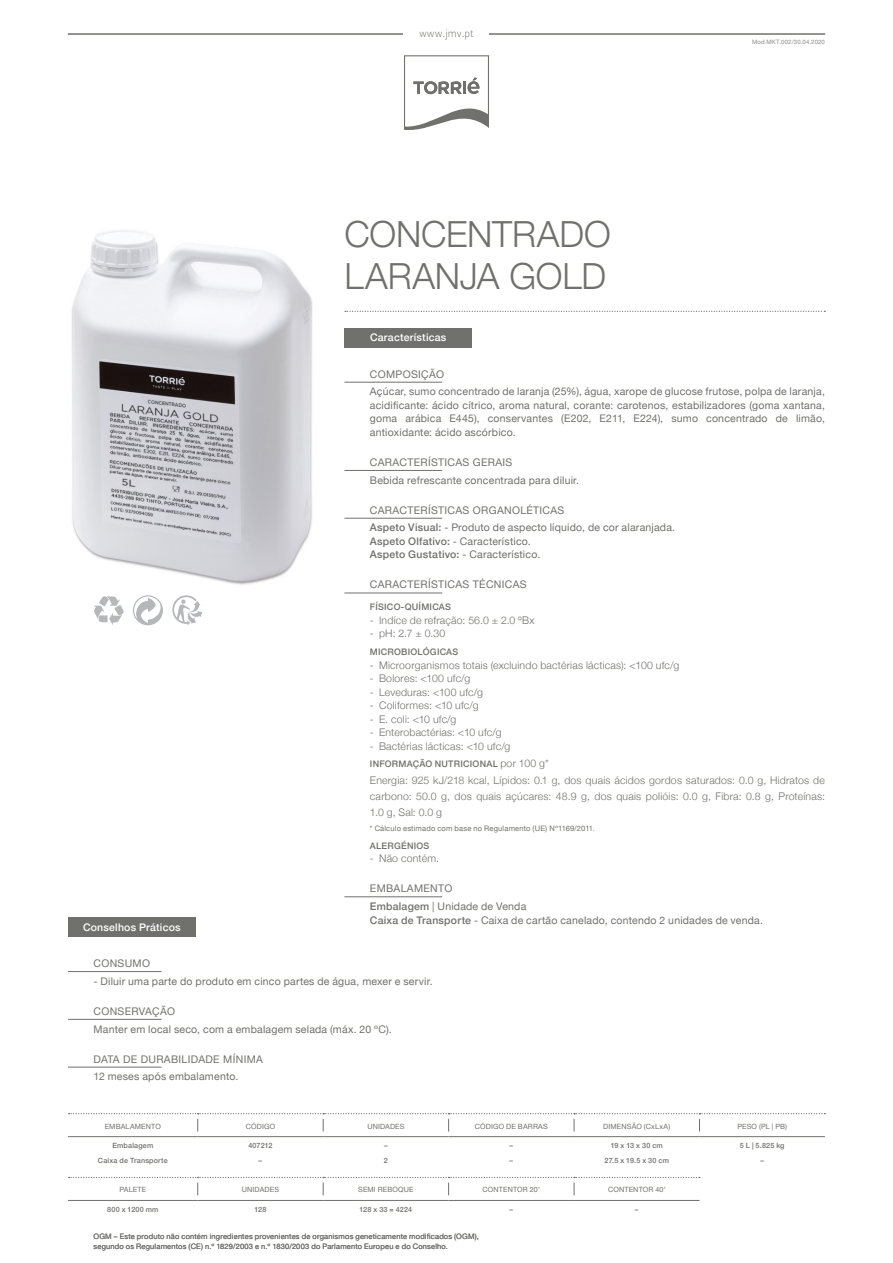
<style>
.page{position:relative;width:893px;height:1263px;background:#fff}
.page>*{position:absolute;margin:0;border:0;box-sizing:border-box;transform-origin:0 0}
.PS___Titulos___Produ{font:300 36px/42px "Helvetica Neue";letter-spacing:-.005em;color:#70706d}
.PS___Texto_Geral__Id{font:10.5px "Helvetica Neue";letter-spacing:.02em;color:#70706d}
.PS___Texto_Geral___M{font:300 10.5px "Helvetica Neue";letter-spacing:.02em;color:#70706d}
.PS___Titulos___Regua{font:10.5px "Helvetica Neue";letter-spacing:.03em;color:#70706d}
.PS___Titulos___Caixa{font:500 10.5px "Helvetica Neue";letter-spacing:.02em;color:#fff}
.PS___Texto_Geral__Id-2{font:500 10.5px "Helvetica Neue";letter-spacing:.02em;color:#70706d}
.t1{font:10.5px "Leitura Sans Grot 1";color:#70706d}
.PS___Texto_Geral___M-2{font:500 9px "Helvetica Neue";letter-spacing:.025em;color:#70706d}
.PS___Texto_Geral___N{font:7.5px "Helvetica Neue";letter-spacing:.025em;color:#70706d}
.PS___Texto_Geral___M-3{font:7.5px "Helvetica Neue";letter-spacing:.025em;color:#70706d}
.PS___Tabelas___First{font:7.2px "Helvetica Neue";letter-spacing:.02em;color:#70706d}
.PS___Tabelas___Texto{font:500 7.2px "Helvetica Neue";letter-spacing:.025em;color:#70706d}
.PS___Tabelas___Notas{font:6px "Helvetica Neue";letter-spacing:.025em;color:#8d8a89}
.s1{font-weight:500}
.s2{font-weight:400}
.s3{font-weight:300;font-size:10.5px}
</style>
<div class="page">
<img style="left:71px;top:230px;width:242px;height:355px">
<svg style="left:133px;top:595px;width:30px;height:30px"></svg>
<svg style="left:94px;top:596px;width:30px;height:29px"></svg>
<svg style="left:172px;top:595px;width:30px;height:30px"></svg>
<svg style="left:345px;top:311px;width:480px;height:1px"></svg>
<hr style="left:344px;top:382px;width:98px;height:1px;background:#70706d">
<hr style="left:344px;top:470px;width:98px;height:1px;background:#70706d">
<hr style="left:344px;top:518px;width:98px;height:1px;background:#70706d">
<hr style="left:344px;top:593px;width:98px;height:1px;background:#70706d">
<hr style="left:344px;top:896px;width:98px;height:1px;background:#70706d">
<hr style="left:68px;top:971px;width:94px;height:1px;background:#70706d">
<hr style="left:68px;top:1019px;width:94px;height:1px;background:#70706d">
<hr style="left:68px;top:1067px;width:94px;height:1px;background:#70706d">
<div style="left:344px;top:328px;width:128px;height:20px;background:#70706d"></div>
<div style="left:68px;top:918px;width:128px;height:19px;background:#70706d"></div>
<hr style="left:68px;top:1136px;width:130px;height:1px;background:#70706d">
<hr style="left:198px;top:1136px;width:125px;height:1px;background:#70706d">
<hr style="left:323px;top:1136px;width:126px;height:1px;background:#70706d">
<hr style="left:449px;top:1136px;width:125px;height:1px;background:#70706d">
<hr style="left:574px;top:1136px;width:125px;height:1px;background:#70706d">
<hr style="left:699px;top:1136px;width:126px;height:1px;background:#70706d">
<svg style="left:69px;top:1113px;width:756px;height:18px"></svg>
<hr style="left:68px;top:1200px;width:130px;height:1px;background:#70706d">
<hr style="left:198px;top:1200px;width:125px;height:1px;background:#70706d">
<hr style="left:323px;top:1200px;width:126px;height:1px;background:#70706d">
<hr style="left:449px;top:1200px;width:125px;height:1px;background:#70706d">
<hr style="left:574px;top:1200px;width:125px;height:1px;background:#70706d">
<svg style="left:69px;top:1177px;width:631px;height:18px"></svg>
<hr style="left:68px;top:34px;width:336px;height:1px;background:#70706d">
<hr style="left:487px;top:34px;width:338px;height:1px;background:#70706d">
<div style="left:404px;top:17px;width:85px;height:34px;background:#fff"></div>
<svg style="left:404px;top:55px;width:85px;height:75px"></svg>
<p class="t1" style="left:419px;top:27px;width:56px">www.jmv.pt</p>
<p class="PS___Titulos___Produ" style="left:344px;top:213px;width:268px">CONCENTRADO<br>LARANJA GOLD</p>
<p class="PS___Tabelas___Notas" style="left:752px;top:39px;width:74px">Mod.M KT.002/30.04.2020</p>
<p class="PS___Titulos___Caixa" style="left:370px;top:329px;width:78px">Características</p>
<p class="PS___Titulos___Regua" style="left:370px;top:368px;width:76px">Composição</p>
<p class="PS___Texto_Geral__Id" style="left:370px;top:385px;width:456px">Açúcar, sumo concentrado de laranja (25%), água, xarope de glucose frutose, polpa de laranja,</p>
<p class="PS___Texto_Geral__Id" style="left:370px;top:399px;width:456px">acidificante: ácido cítrico, aroma natural, corante: carotenos, estabilizadores (goma xantana,</p>
<p class="PS___Texto_Geral__Id" style="left:370px;top:412px;width:456px">goma arábica E445), conservantes (E202, E211, E224), sumo concentrado de limão,</p>
<p class="PS___Texto_Geral__Id" style="left:370px;top:426px;width:147px">antioxidante: ácido ascórbico.</p>
<p class="PS___Titulos___Regua" style="left:370px;top:456px;width:144px">Características Gerais</p>
<p class="PS___Texto_Geral__Id" style="left:370px;top:474px;width:211px">Bebida refrescante concentrada para diluir.</p>
<p class="PS___Titulos___Regua" style="left:370px;top:504px;width:196px">Características Organo léticas</p>
<p class="PS___Texto_Geral__Id" style="left:370px;top:521px;width:307px"><span class="s1">Aspeto Visual:</span> - Produto de aspecto líquido, de cor alaranjada.</p>
<p class="PS___Texto_Geral__Id" style="left:370px;top:535px;width:162px"><span class="s1">Aspeto Olfativo:</span> - Característico.</p>
<p class="PS___Texto_Geral__Id-2" style="left:370px;top:546px;width:172px">Aspeto Gustativo: <span class="s2">- Característico.</span></p>
<p class="PS___Titulos___Regua" style="left:370px;top:578px;width:158px">Características Téc nicas</p>
<p class="PS___Texto_Geral___M-2" style="left:370px;top:600px;width:83px">Físico-Químicas</p>
<p class="PS___Texto_Geral___M" style="left:370px;top:614px;width:166px">- Indíce de refração: 56.0 ± 2.0 ºBx</p>
<p class="PS___Texto_Geral___M" style="left:370px;top:627px;width:77px">- pH: 2.7 ± 0.30</p>
<p class="PS___Texto_Geral___M-2" style="left:370px;top:645px;width:90px">Microbiológicas</p>
<p class="PS___Texto_Geral___M" style="left:370px;top:658px;width:311px">- Microorganismos totais (excluindo bactérias lácticas): &lt;100 ufc/g</p>
<p class="PS___Texto_Geral___M" style="left:370px;top:672px;width:102px">- Bolores: &lt;100 ufc/g</p>
<p class="PS___Texto_Geral___M" style="left:370px;top:685px;width:114px">- Leveduras: &lt;100 ufc/g</p>
<p class="PS___Texto_Geral___M" style="left:370px;top:699px;width:110px">- Coliformes: &lt;10 ufc/g</p>
<p class="PS___Texto_Geral___M" style="left:370px;top:712px;width:88px">- E. coli: &lt;10 ufc/g</p>
<p class="PS___Texto_Geral___M" style="left:370px;top:726px;width:133px">- Enterobactérias: &lt;10 ufc/g</p>
<p class="PS___Texto_Geral___M" style="left:370px;top:739px;width:142px">- Bactérias lácticas: &lt;10 ufc/g</p>
<p class="PS___Texto_Geral___M-2" style="left:370px;top:757px;width:180px">Informação Nutricional <span class="s3">por 100 g*</span></p>
<p class="PS___Texto_Geral___M" style="left:370px;top:773px;width:456px">Energia: 925 kJ/218 kcal, Lípidos: 0.1 g, dos quais ácidos gordos saturados: 0.0 g, Hidratos de</p>
<p class="PS___Texto_Geral___M" style="left:370px;top:790px;width:456px">carbono: 50.0 g, dos quais açúcares: 48.9 g, dos quais polióis: 0.0 g, Fibra: 0.8 g, Proteínas:</p>
<p class="PS___Texto_Geral___M" style="left:370px;top:806px;width:74px">1.0 g, Sal: 0.0 g</p>
<p class="PS___Texto_Geral___M-3" style="left:370px;top:824px;width:226px">* Cálculo estimado com base no Regulamento (UE) Nº1169/2011.</p>
<p class="PS___Texto_Geral___M-2" style="left:370px;top:838px;width:60px">ALERGÉNIOS</p>
<p class="PS___Texto_Geral___M" style="left:370px;top:852px;width:71px">- Não contém.</p>
<p class="PS___Titulos___Regua" style="left:370px;top:882px;width:82px">Embalamento</p>
<p class="PS___Texto_Geral__Id" style="left:370px;top:900px;width:158px"><span class="s1">Embalagem</span> | Unidade de Venda</p>
<p class="PS___Texto_Geral__Id" style="left:370px;top:913px;width:395px"><span class="s1">Caixa de Transporte</span> - Caixa de cartão canelado, contendo 2 unidades de venda.</p>
<p class="PS___Titulos___Caixa" style="left:83px;top:919px;width:99px">Conselhos Práticos</p>
<p class="PS___Titulos___Regua" style="left:94px;top:957px;width:56px">Consu mo</p>
<p class="PS___Texto_Geral__Id" style="left:94px;top:975px;width:341px">- Diluir uma parte do produto em cinco partes de água, mexer e servir.</p>
<p class="PS___Titulos___Regua" style="left:94px;top:1005px;width:81px">Co nservação</p>
<p class="PS___Texto_Geral__Id" style="left:94px;top:1022px;width:300px">Manter em local seco, com a embalagem selada (máx. 20 ºC).</p>
<p class="PS___Titulos___Regua" style="left:94px;top:1052px;width:171px">Data de Du rabilidade M ínima</p>
<p class="PS___Texto_Geral__Id" style="left:94px;top:1070px;width:146px">12 meses após embalamento.</p>
<p class="PS___Tabelas___First" style="left:105px;top:1122px;width:56px">Embalamento</p>
<p class="PS___Tabelas___First" style="left:246px;top:1122px;width:25px">Código</p>
<p class="PS___Tabelas___First" style="left:367px;top:1122px;width:39px">Unidades</p>
<p class="PS___Tabelas___First" style="left:475px;top:1122px;width:74px">Código de Barras</p>
<p class="PS___Tabelas___First" style="left:603px;top:1122px;width:24px">DIM ENSÃ</p>
<p class="PS___Tabelas___First" style="left:636px;top:1122px;width:35px">O (CxLxA)</p>
<p class="PS___Tabelas___First" style="left:738px;top:1122px;width:51px">PESO (PL | PB)</p>
<p class="PS___Tabelas___Texto" style="left:112px;top:1139px;width:43px">Embalagem</p>
<p class="PS___Tabelas___Texto" style="left:248px;top:1139px;width:26px">407212</p>
<p class="PS___Tabelas___Texto" style="left:384px;top:1139px;width:5px">–</p>
<p class="PS___Tabelas___Texto" style="left:509px;top:1139px;width:5px">–</p>
<p class="PS___Tabelas___Texto" style="left:611px;top:1139px;width:54px">19 x 13 x 30 cm</p>
<p class="PS___Tabelas___Texto" style="left:740px;top:1139px;width:46px">5 L | 5.825 kg</p>
<p class="PS___Tabelas___Texto" style="left:98px;top:1155px;width:71px">Caixa de Transporte</p>
<p class="PS___Tabelas___Texto" style="left:259px;top:1155px;width:5px">–</p>
<p class="PS___Tabelas___Texto" style="left:384px;top:1155px;width:6px">2</p>
<p class="PS___Tabelas___Texto" style="left:509px;top:1155px;width:5px">–</p>
<p class="PS___Tabelas___Texto" style="left:605px;top:1155px;width:66px">27.5 x 19.5 x 30 cm</p>
<p class="PS___Tabelas___Texto" style="left:760px;top:1155px;width:5px">–</p>
<p class="PS___Tabelas___First" style="left:119px;top:1185px;width:28px">Palete</p>
<p class="PS___Tabelas___First" style="left:242px;top:1185px;width:39px">Unidades</p>
<p class="PS___Tabelas___First" style="left:358px;top:1185px;width:26px">Semi Rebo</p>
<p class="PS___Tabelas___First" style="left:398px;top:1185px;width:12px">que</p>
<p class="PS___Tabelas___First" style="left:483px;top:1185px;width:59px">CONTENTOR 20’</p>
<p class="PS___Tabelas___First" style="left:608px;top:1185px;width:59px">CONTENTOR 40’</p>
<p class="PS___Tabelas___Texto" style="left:107px;top:1203px;width:53px">800 x 1200 mm</p>
<p class="PS___Tabelas___Texto" style="left:254px;top:1203px;width:13px">128</p>
<p class="PS___Tabelas___Texto" style="left:360px;top:1203px;width:54px">128 x 33 = 4224</p>
<p class="PS___Tabelas___Texto" style="left:509px;top:1203px;width:5px">–</p>
<p class="PS___Tabelas___Texto" style="left:635px;top:1203px;width:5px">–</p>
<p class="PS___Texto_Geral___N" style="left:94px;top:1231px;width:387px">OGM – Este produto não contém ingredientes provenientes de organismos geneticamente modificados (OGM),</p>
<p class="PS___Texto_Geral___N" style="left:94px;top:1242px;width:356px">segundo os Regulamentos (CE) n.º 1829/2003 e n.º 1830/2003 do Parlamento Europeu e do Conselho.</p>
</div>
